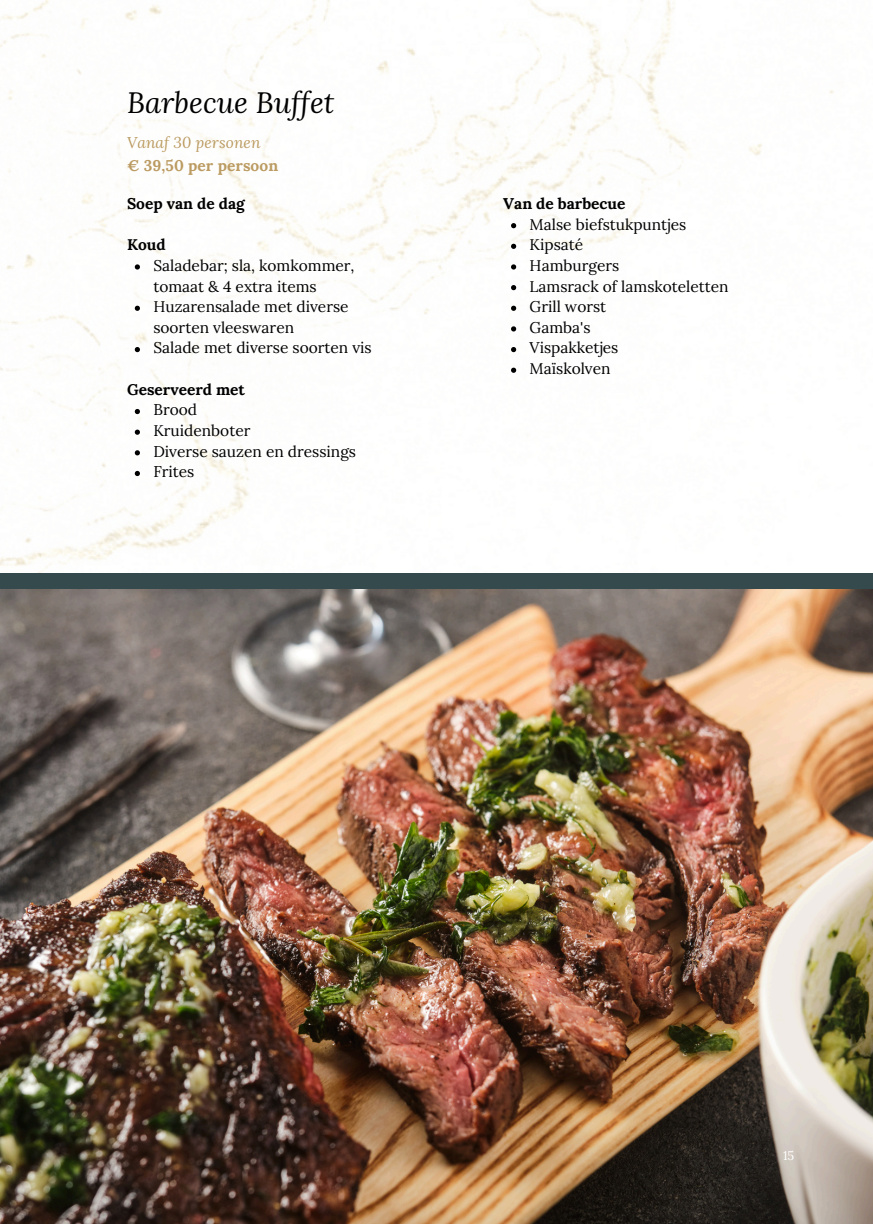
<style>
.page{position:relative;width:873px;height:1224px;background:#fff}
.page>*{position:absolute;margin:0;border:0;box-sizing:border-box;transform-origin:0 0}
.t1{font:italic 29.2px "Lora";color:#000}
.t2{font:15.4px/20.6px "Lora";color:#000}
.t3{font:700 15.4px "Lora";color:#000}
.t4{font:700 15.4px "Lora";letter-spacing:.005em;color:#bb9b61}
.t5{font:italic 15.4px "Lora";letter-spacing:.005em;color:#bb9b61}
.t6{font:12.4px "Lora";color:#fff}
</style>
<div class="page">
<img style="left:0;top:0;width:834px;height:573px">
<div style="left:0;top:573px;width:873px;height:651px;background:#354a4d"></div>
<svg style="left:511px;top:223px;width:5px;height:5px"></svg>
<svg style="left:511px;top:244px;width:5px;height:5px"></svg>
<svg style="left:511px;top:264px;width:5px;height:6px"></svg>
<svg style="left:511px;top:285px;width:5px;height:5px"></svg>
<svg style="left:511px;top:306px;width:5px;height:5px"></svg>
<svg style="left:511px;top:326px;width:5px;height:6px"></svg>
<svg style="left:511px;top:347px;width:5px;height:5px"></svg>
<svg style="left:511px;top:368px;width:5px;height:5px"></svg>
<svg style="left:135px;top:264px;width:5px;height:6px"></svg>
<svg style="left:135px;top:306px;width:5px;height:5px"></svg>
<svg style="left:135px;top:347px;width:5px;height:5px"></svg>
<svg style="left:135px;top:409px;width:5px;height:5px"></svg>
<svg style="left:135px;top:430px;width:5px;height:5px"></svg>
<svg style="left:135px;top:450px;width:5px;height:5px"></svg>
<svg style="left:135px;top:471px;width:5px;height:5px"></svg>
<img style="left:0;top:589px;width:873px;height:635px">
<p class="t1" style="left:127px;top:83px;width:209px">Barbecue Buffet</p>
<p class="t5" style="left:127px;top:132px;width:135px">Vanaf 30 personen</p>
<p class="t4" style="left:127px;top:156px;width:153px">€ 39,50 per persoon</p>
<p class="t3" style="left:127px;top:193px;width:119px">Soep van de dag</p>
<h2 class="t3" style="left:127px;top:235px;width:40px">Koud</h2>
<p class="t2" style="left:153px;top:255px;width:203px">Saladebar; sla, komkommer, tomaat &amp; 4 extra items</p>
<p class="t2" style="left:153px;top:296px;width:197px">Huzarensalade met diverse soorten vleeswaren</p>
<p class="t2" style="left:153px;top:338px;width:220px">Salade met diverse soorten vis</p>
<p class="t3" style="left:127px;top:379px;width:120px">Geserveerd met</p>
<p class="t2" style="left:153px;top:399px;width:45px">Brood</p>
<p class="t2" style="left:153px;top:420px;width:99px">Kruidenboter</p>
<p class="t2" style="left:153px;top:441px;width:204px">Diverse sauzen en dressings</p>
<p class="t2" style="left:153px;top:461px;width:43px">Frites</p>
<h1 class="t3" style="left:503px;top:193px;width:124px">Van de barbecue</h1>
<h2 class="t2" style="left:530px;top:214px;width:158px">Malse biefstukpuntjes</h2>
<h2 class="t2" style="left:530px;top:234px;width:55px">Kipsaté</h2>
<p class="t2" style="left:530px;top:255px;width:91px">Hamburgers</p>
<p class="t2" style="left:530px;top:276px;width:201px">Lamsrack of lamskoteletten</p>
<p class="t2" style="left:530px;top:296px;width:78px">Grill worst</p>
<h2 class="t2" style="left:530px;top:317px;width:63px">Gamba's</h2>
<p class="t2" style="left:530px;top:338px;width:90px">Vispakketjes</p>
<p class="t2" style="left:530px;top:358px;width:82px">Maïskolven</p>
<p class="t6" style="left:783px;top:1147px;width:13px">15</p>
</div>
